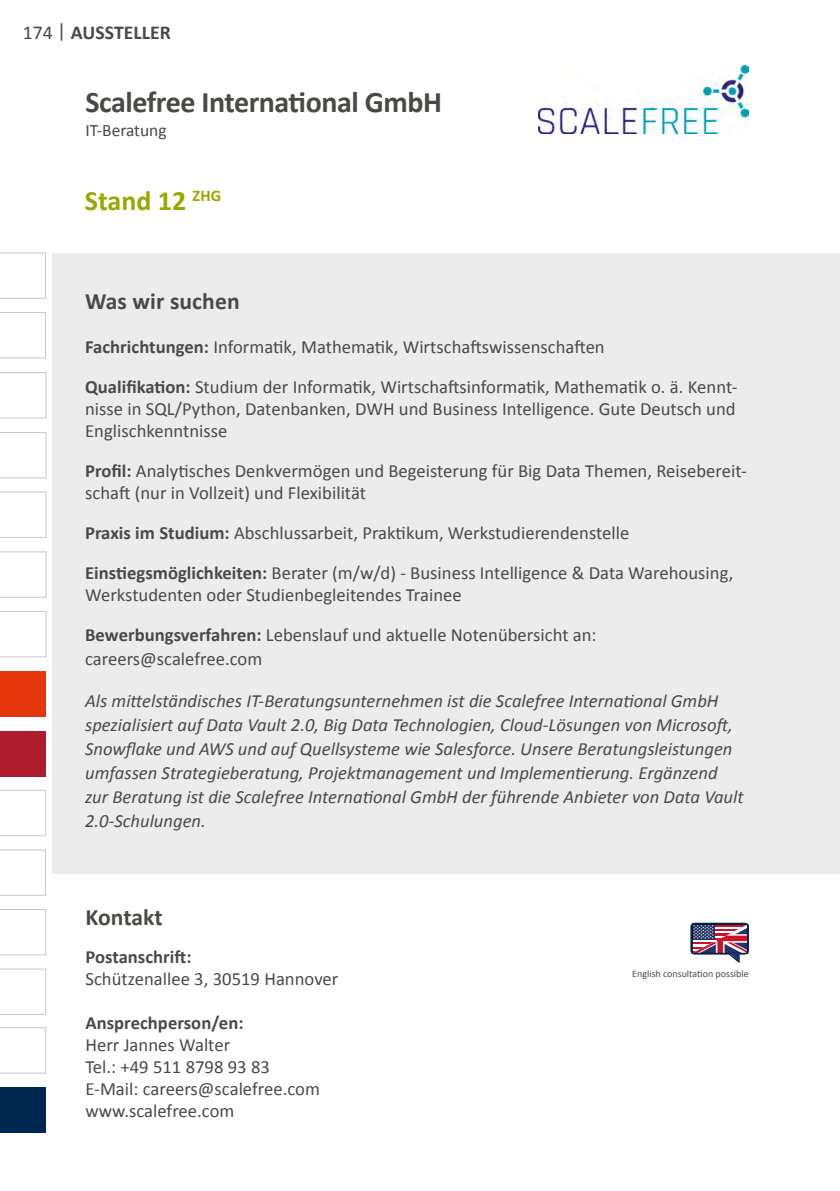
<style>
.page{position:relative;width:840px;height:1191px;background:#fff}
.page>*{position:absolute;margin:0;border:0;box-sizing:border-box;transform-origin:0 0}
.t1{font:700 30px "Calibri";letter-spacing:-.015em;color:#494948}
.t2{font:700 28px "Calibri";color:#98a800}
.t3{font:700 23.6px "Calibri";letter-spacing:.005em;color:#494948}
.t4{font:700 19.8px "Calibri";color:#494948}
.t5{font:18.6px/22px "Calibri";color:#494948}
.t6{font:italic 18.6px/24px "Calibri";color:#494948}
.t7{font:700 18.6px "Calibri";color:#494948}
.t8{font:17.4px "Calibri";color:#494948}
.t9{font:10px "Calibri";color:#494948}
.s1{font-weight:400}
.s2{font-weight:700}
</style>
<div class="page">
<div style="left:0;top:1087px;width:45px;height:45px;background:#002750"></div>
<div style="left:0;top:671px;width:45px;height:45px;background:#e4370d"></div>
<svg style="left:0;top:372px;width:46px;height:46px"></svg>
<svg style="left:0;top:312px;width:46px;height:46px"></svg>
<svg style="left:0;top:253px;width:46px;height:45px"></svg>
<svg style="left:0;top:1027px;width:46px;height:46px"></svg>
<svg style="left:0;top:968px;width:46px;height:46px"></svg>
<svg style="left:0;top:909px;width:46px;height:46px"></svg>
<svg style="left:0;top:790px;width:46px;height:46px"></svg>
<svg style="left:0;top:611px;width:46px;height:46px"></svg>
<svg style="left:0;top:552px;width:46px;height:45px"></svg>
<svg style="left:0;top:492px;width:46px;height:45px"></svg>
<svg style="left:0;top:432px;width:46px;height:46px"></svg>
<svg style="left:0;top:849px;width:46px;height:46px"></svg>
<div style="left:0;top:731px;width:45px;height:45px;background:#ad1c2c"></div>
<img style="left:538px;top:66px;width:210px;height:68px">
<div style="left:52px;top:253px;width:787px;height:620px;background:#ececed"></div>
<svg style="left:690px;top:922px;width:58px;height:41px"></svg>
<p class="t4" style="left:23px;top:18px;width:150px"><span class="s1">174 |</span> AUSSTELLER</p>
<h1 class="t1" style="left:85px;top:80px;width:358px">Scalefree International GmbH</h1>
<p class="t8" style="left:85px;top:118px;width:83px">IT-Beratung</p>
<h2 class="t2" style="left:85px;top:181px;width:138px">Stand 12 <sup>ZHG</sup></h2>
<p class="t3" style="left:85px;top:284px;width:156px">Was wir suchen</p>
<p class="t5" style="left:85px;top:327px;width:653px;line-height:40px"><span class="s2">Fachrichtungen:</span> Informatik, Mathematik, Wirtschaftswissenschaften<br><span class="s2">Qualifikation:</span> Studium der Informatik, Wirtschaftsinformatik, Mathematik o. ä. Kennt-</p>
<p class="t5" style="left:85px;top:398px;width:651px">nisse in SQL/Python, Datenbanken, DWH und Business Intelligence. Gute Deutsch und<br>Englischkenntnisse</p>
<p class="t5" style="left:85px;top:460px;width:663px"><span class="s2">Profil:</span> Analytisches Denkvermögen und Begeisterung für Big Data Themen, Reisebereit&shy;schaft (nur in Vollzeit) und Flexibilität</p>
<p class="t5" style="left:85px;top:513px;width:649px;line-height:40px"><span class="s2">Praxis im Studium:</span> Abschlussarbeit, Praktikum, Werkstudierendenstelle<br><span class="s2">Einstiegsmöglichkeiten:</span> Berater (m/w/d) - Business Intelligence &amp; Data Warehousing,</p>
<p class="t5" style="left:85px;top:575px;width:512px;line-height:40px">Werkstudenten oder Studienbegleitendes Trainee<br><span class="s2">Bewerbungsverfahren:</span> Lebenslauf und aktuelle Notenübersicht an:</p>
<p class="t5" style="left:85px;top:648px;width:178px">careers@scalefree.com</p>
<p class="t6" style="left:85px;top:688px;width:659px">Als mittelständisches IT-Beratungsunternehmen ist die Scalefree International GmbH spezialisiert auf Data Vault 2.0, Big Data Technologien, Cloud-Lösungen von Microsoft, Snowflake und AWS und auf Quellsysteme wie Salesforce. Unsere Beratungsleistungen umfassen Strategieberatung, Projektmanagement und Implementierung. Ergänzend zur Beratung ist die Scalefree International GmbH der führende Anbieter von Data Vault 2.0-Schulungen.</p>
<p class="t3" style="left:85px;top:900px;width:79px">Kontakt</p>
<p class="t7" style="left:85px;top:943px;width:108px">Postanschrift:</p>
<p class="t5" style="left:85px;top:967px;width:254px">Schützenallee 3, 30519 Hannover</p>
<p class="t7" style="left:85px;top:1009px;width:159px">Ansprechperson/en:</p>
<p class="t5" style="left:85px;top:1033px;width:236px">Herr Jannes Walter<br>Tel.: +49 511 8798 93 83<br>E-Mail: careers@scalefree.com www.scalefree.com</p>
<p class="t9" style="left:632px;top:967px;width:118px">English consultation possible</p>
</div>
